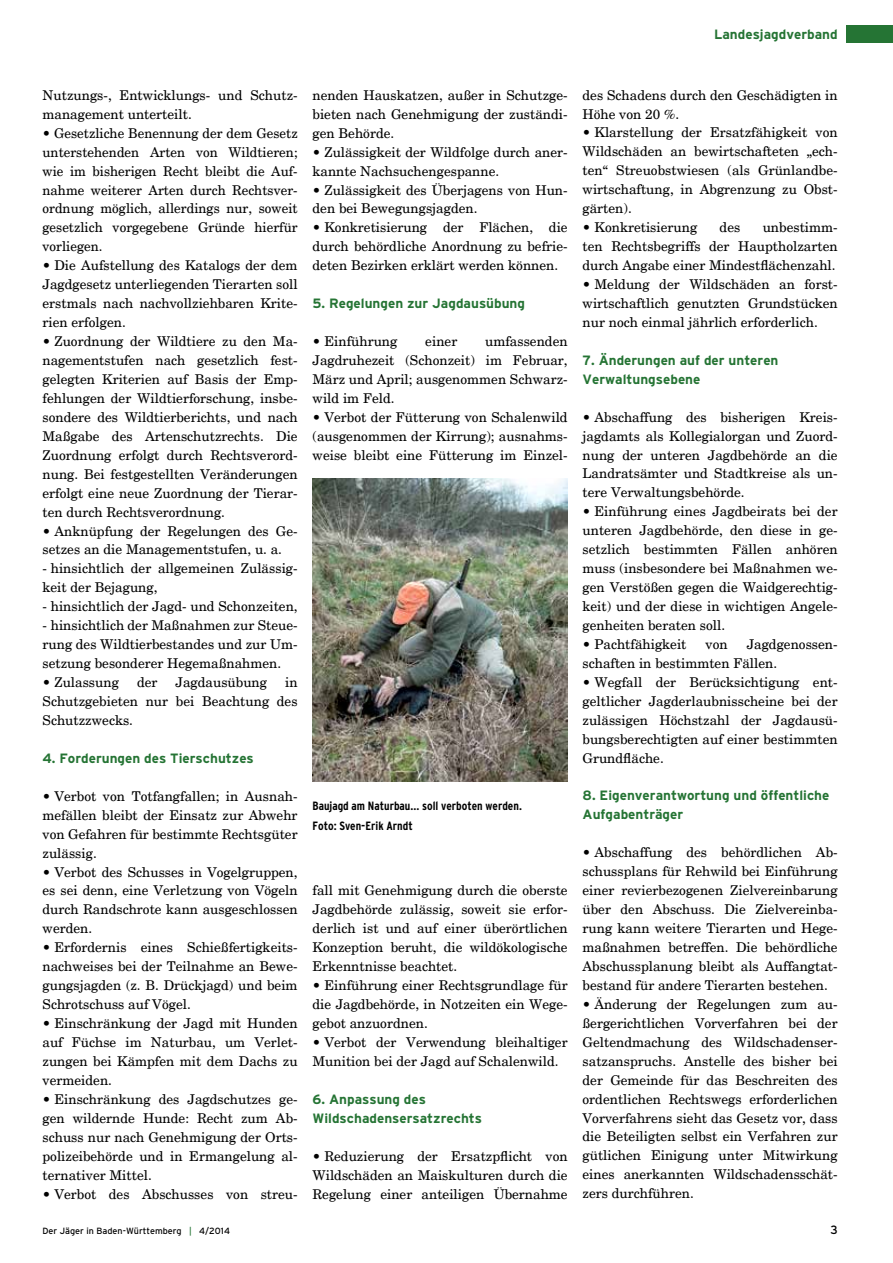
<style>
.page{position:relative;width:893px;height:1263px;background:#fff}
.page>*{position:absolute;margin:0;border:0;box-sizing:border-box;transform-origin:0 0}
.t1{font:13.5px/18.9px "New Century Schlbk";color:#000;text-align:justify}
.t2{font:700 13.5px/18.9px "Interstate";color:#257434}
.t3{font:700 condensed 12px/19.2px "Interstate";color:#000}
.t4{font:12px "Interstate";color:#000}
.t5{font:9px "Interstate";color:#000}
.s1{color:#257434}
</style>
<div class="page">
<div style="left:846px;top:26px;width:47px;height:17px;background:#257434"></div>
<img style="left:313px;top:479px;width:255px;height:303px">
<p class="t2" style="left:714px;top:24px;width:125px">Landesjagdverband</p>
<p class="t1" style="left:43px;top:86px;width:257px">Nutzungs-, Entwicklungs- und Schutz&shy;management unterteilt.</p>
<p class="t1" style="left:43px;top:124px;width:257px">• Gesetzliche Benennung der dem Gesetz unterstehenden Arten von Wildtieren; wie im bisherigen Recht bleibt die Auf&shy;nahme weiterer Arten durch Rechtsver&shy;ordnung möglich, allerdings nur, soweit gesetzlich vorgegebene Gründe hierfür vorliegen.</p>
<p class="t1" style="left:43px;top:256px;width:257px">• Die Aufstellung des Katalogs der dem Jagdgesetz unterliegenden Tierarten soll erstmals nach nachvollziehbaren Krite&shy;rien erfolgen.</p>
<p class="t1" style="left:43px;top:332px;width:257px">• Zuordnung der Wildtiere zu den Ma&shy;nagementstufen nach gesetzlich fest&shy;gelegten Kriterien auf Basis der Emp&shy;fehlungen der Wildtierforschung, insbe&shy;sondere des Wildtierberichts, und nach Maßgabe des Artenschutzrechts. Die Zuordnung erfolgt durch Rechtsverord&shy;nung. Bei festgestellten Veränderungen erfolgt eine neue Zuordnung der Tierar&shy;ten durch Rechtsverordnung.</p>
<p class="t1" style="left:43px;top:521px;width:257px">• Anknüpfung der Regelungen des Ge&shy;setzes an die Managementstufen, u. a.</p>
<p class="t1" style="left:43px;top:559px;width:257px">- hinsichtlich der allgemeinen Zulässig&shy;keit der Bejagung,</p>
<p class="t1" style="left:43px;top:597px;width:257px">- hinsichtlich der Jagd- und Schonzeiten,</p>
<p class="t1" style="left:43px;top:616px;width:257px">- hinsichtlich der Maßnahmen zur Steue&shy;rung des Wildtierbestandes und zur Um&shy;setzung besonderer Hegemaßnahmen.</p>
<p class="t1" style="left:43px;top:673px;width:78px">• Zulassung</p>
<p class="t1" style="left:137px;top:673px;width:22px">der</p>
<p class="t1" style="left:176px;top:673px;width:93px">Jagdausübung</p>
<p class="t1" style="left:43px;top:673px;width:257px;text-indent:243px">in Schutzgebieten nur bei Beachtung des Schutzzwecks.</p>
<p class="t2" style="left:43px;top:748px;width:213px">4. Forderungen des Tierschutzes</p>
<p class="t1" style="left:43px;top:787px;width:257px">• Verbot von Totfangfallen; in Ausnah&shy;mefällen bleibt der Einsatz zur Abwehr von Gefahren für bestimmte Rechtsgüter zulässig.</p>
<p class="t1" style="left:43px;top:862px;width:257px">• Verbot des Schusses in Vogelgruppen, es sei denn, eine Verletzung von Vögeln durch Randschrote kann ausgeschlossen werden.</p>
<p class="t1" style="left:43px;top:938px;width:257px">• Erfordernis eines Schießfertigkeits&shy;nachweises bei der Teilnahme an Bewe&shy;gungsjagden (z. B. Drückjagd) und beim Schrotschuss auf Vögel.</p>
<p class="t1" style="left:43px;top:1014px;width:257px">• Einschränkung der Jagd mit Hunden auf Füchse im Naturbau, um Verlet&shy;zungen bei Kämpfen mit dem Dachs zu vermeiden.</p>
<p class="t1" style="left:43px;top:1090px;width:257px">• Einschränkung des Jagdschutzes ge&shy;gen wildernde Hunde: Recht zum Ab&shy;schuss nur nach Genehmigung der Orts&shy;polizeibehörde und in Ermangelung al&shy;ternativer Mittel.</p>
<p class="t1" style="left:43px;top:1184px;width:257px">• Verbot des Abschusses von streu-</p>
<p class="t1" style="left:313px;top:86px;width:257px">nenden Hauskatzen, außer in Schutzge&shy;bieten nach Genehmigung der zuständi&shy;gen Behörde.</p>
<p class="t1" style="left:313px;top:142px;width:257px">• Zulässigkeit der Wildfolge durch aner&shy;kannte Nachsuchengespanne.</p>
<p class="t1" style="left:313px;top:180px;width:257px">• Zulässigkeit des Überjagens von Hun&shy;den bei Bewegungsjagden.</p>
<p class="t1" style="left:313px;top:218px;width:257px">• Konkretisierung der Flächen, die durch behördliche Anordnung zu befrie&shy;deten Bezirken erklärt werden können.</p>
<p class="t2" style="left:313px;top:294px;width:214px">5. Regelungen zur Jagdausübung</p>
<p class="t1" style="left:313px;top:332px;width:86px">• Einführung</p>
<p class="t1" style="left:425px;top:332px;width:33px">einer</p>
<p class="t1" style="left:313px;top:332px;width:257px;text-indent:173px">umfassenden Jagdruhezeit (Schonzeit) im Februar, März und April; ausgenommen Schwarz&shy;wild im Feld.</p>
<p class="t1" style="left:313px;top:408px;width:257px">• Verbot der Fütterung von Schalenwild (ausgenommen der Kirrung); ausnahms&shy;weise bleibt eine Fütterung im Einzel-</p>
<p class="t3" style="left:313px;top:797px;width:211px">Baujagd am Naturbau... soll verboten werden.<br>Foto: Sven-Erik Arndt</p>
<p class="t1" style="left:313px;top:881px;width:257px">fall mit Genehmigung durch die oberste Jagdbehörde zulässig, soweit sie erfor&shy;derlich ist und auf einer überörtlichen Konzeption beruht, die wildökologische Erkenntnisse beachtet.</p>
<p class="t1" style="left:313px;top:976px;width:257px">• Einführung einer Rechtsgrundlage für die Jagdbehörde, in Notzeiten ein Wege&shy;gebot anzuordnen.</p>
<p class="t1" style="left:313px;top:1033px;width:257px">• Verbot der Verwendung bleihaltiger<br>Munition bei der Jagd auf Schalenwild.</p>
<p class="t2" style="left:313px;top:1089px;width:171px">6. Anpassung des<br>Wildschadensersatzrechts</p>
<p class="t1" style="left:313px;top:1146px;width:257px">• Reduzierung der Ersatzpflicht von Wildschäden an Maiskulturen durch die Regelung einer anteiligen Übernahme</p>
<p class="t1" style="left:583px;top:85px;width:257px">des Schadens durch den Geschädigten in<br>Höhe von 20 %.</p>
<p class="t1" style="left:583px;top:123px;width:257px">• Klarstellung der Ersatzfähigkeit von Wildschäden an bewirtschafteten „ech&shy;ten“ Streuobstwiesen (als Grünlandbe&shy;wirtschaftung, in Abgrenzung zu Obst&shy;gärten).</p>
<p class="t1" style="left:583px;top:218px;width:116px">• Konkretisierung</p>
<p class="t1" style="left:720px;top:218px;width:22px">des</p>
<p class="t1" style="left:583px;top:218px;width:257px;text-indent:180px">unbestimm&shy;ten Rechtsbegriffs der Hauptholzarten durch Angabe einer Mindestflächenzahl.</p>
<p class="t1" style="left:583px;top:275px;width:257px">• Meldung der Wildschäden an forst&shy;wirtschaftlich genutzten Grundstücken nur noch einmal jährlich erforderlich.</p>
<p class="t2" style="left:583px;top:350px;width:197px">7. Änderungen auf der unteren<br>Verwaltungsebene</p>
<p class="t1" style="left:583px;top:407px;width:257px">• Abschaffung des bisherigen Kreis&shy;jagdamts als Kollegialorgan und Zuord&shy;nung der unteren Jagdbehörde an die Landratsämter und Stadtkreise als un&shy;tere Verwaltungsbehörde.</p>
<p class="t1" style="left:583px;top:502px;width:257px">• Einführung eines Jagdbeirats bei der unteren Jagdbehörde, den diese in ge&shy;setzlich bestimmten Fällen anhören muss (insbesondere bei Maßnahmen we&shy;gen Verstößen gegen die Waidgerechtig&shy;keit) und der diese in wichtigen Angele&shy;genheiten beraten soll.</p>
<p class="t1" style="left:583px;top:635px;width:105px">• Pachtfähigkeit</p>
<p class="t1" style="left:705px;top:635px;width:24px">von</p>
<p class="t1" style="left:583px;top:635px;width:257px;text-indent:164px">Jagdgenossen&shy;schaften in bestimmten Fällen.</p>
<p class="t1" style="left:583px;top:673px;width:257px">• Wegfall der Berücksichtigung ent&shy;geltlicher Jagderlaubnisscheine bei der zulässigen Höchstzahl der Jagdausü&shy;bungsberechtigten auf einer bestimmten Grundfläche.</p>
<p class="t2" style="left:583px;top:786px;width:248px">8. Eigenverantwortung und öffentliche<br>Aufgabenträger</p>
<p class="t1" style="left:583px;top:843px;width:257px">• Abschaffung des behördlichen Ab&shy;schussplans für Rehwild bei Einführung einer revierbezogenen Zielvereinbarung über den Abschuss. Die Zielvereinba&shy;rung kann weitere Tierarten und Hege&shy;maßnahmen betreffen. Die behördliche Abschussplanung bleibt als Auffangtat&shy;bestand für andere Tierarten bestehen.</p>
<p class="t1" style="left:583px;top:995px;width:257px">• Änderung der Regelungen zum au&shy;ßergerichtlichen Vorverfahren bei der Geltendmachung des Wildschadenser&shy;satzanspruchs. Anstelle des bisher bei der Gemeinde für das Beschreiten des ordentlichen Rechtswegs erforderlichen Vorverfahrens sieht das Gesetz vor, dass die Beteiligten selbst ein Verfahren zur gütlichen Einigung unter Mitwirkung eines anerkannten Wildschadensschät&shy;zers durchführen.</p>
<p class="t5" style="left:43px;top:1226px;width:189px">Der Jäger in Baden-Württemberg <span class="s1">|</span> 4/2014</p>
<p class="t4" style="left:830px;top:1223px;width:9px">3</p>
</div>
